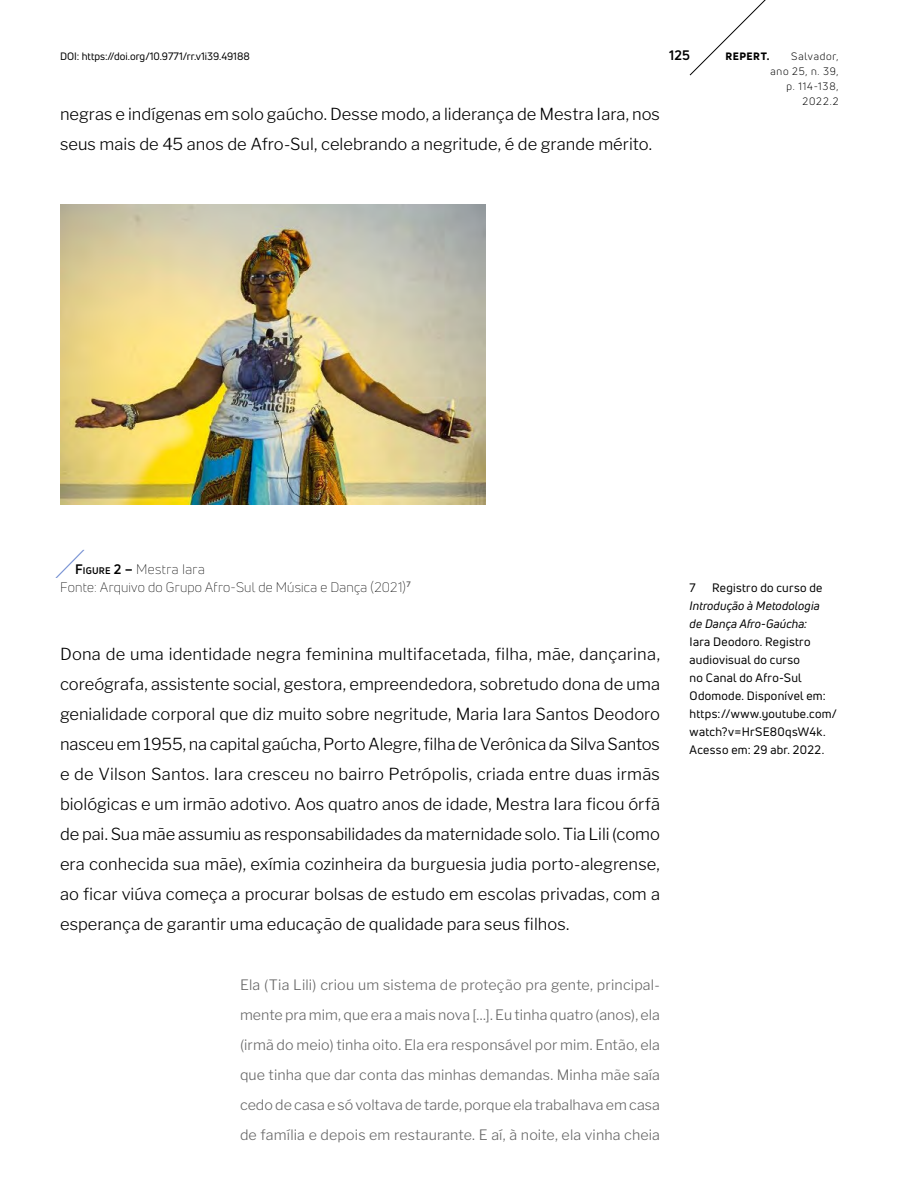
<style>
.page{position:relative;width:900px;height:1200px;background:#fff}
.page>*{position:absolute;margin:0;border:0;box-sizing:border-box;transform-origin:0 0}
.t1{font:300 39.3px "Uni Neue";color:#6482cd;scale:1.2 1}
.t2{font:300 16.5px/30px "Libre Franklin";color:#000}
.t3{font:300 14.25px/30px "Libre Franklin";letter-spacing:.01em;color:#666;text-align:justify}
.t4{font:300 13.5px/18px "Uni Neue";letter-spacing:.02em;color:#000}
.t5{font:700 13.5px "Uni Neue";color:#000}
.t6{font:12px/18px "Uni Neue";letter-spacing:.02em;color:#000}
.t7{font:italic 12px/18px "Uni Neue";letter-spacing:.015em;color:#000}
.t8{font:10.5px "Uni Neue";color:#000}
.t9{font:10.5px/15px "Uni Neue";letter-spacing:.075em;color:#000;text-align:right}
.t10{font:800 10.5px "Uni Neue";letter-spacing:.05em;color:#000}
.s1{font-weight:700}
.s2{font-weight:700;font-size:9.45px}
</style>
<div class="page">
<img style="left:60px;top:205px;width:425px;height:299px">
<svg style="left:689px;top:0;width:77px;height:76px"></svg>
<p class="t8" style="left:60px;top:50px;width:191px">DOI: https://doi.org/10.9771/rr.v1i39.49188</p>
<p class="t2" style="left:60px;top:99px;width:602px">negras e indígenas em solo gaúcho. Desse modo, a liderança de Mestra Iara, nos seus mais de 45 anos de Afro-Sul, celebrando a negritude, é de grande mérito.</p>
<p class="t5" style="left:669px;top:47px;width:22px">125</p>
<p class="t10" style="left:725px;top:49px;width:45px">REPERT.</p>
<p class="t9" style="left:771px;top:49px;width:69px">Salvador, ano 25, n. 39, p. 114-138,<br>2022.2</p>
<h1 class="t1" style="left:66px;top:540px;width:25px">⁄</h1>
<p class="t4" style="left:60px;top:560px;width:352px;text-indent:15px"><span class="s1">F</span><span class="s2">IGURE</span> <span class="s1">2 –</span> Mestra Iara<br>Fonte: Arquivo do Grupo Afro-Sul de Música e Dança (2021)<sup>7</sup></p>
<p class="t2" style="left:60px;top:639px;width:602px;text-align:justify">Dona de uma identidade negra feminina multifacetada, filha, mãe, dançarina, coreógrafa, assistente social, gestora, empreendedora, sobretudo dona de uma genialidade corporal que diz muito sobre negritude, Maria Iara Santos Deodoro nasceu em 1955, na capital gaúcha, Porto Alegre, filha de Verônica da Silva Santos e de Vilson Santos. Iara cresceu no bairro Petrópolis, criada entre duas irmãs biológicas e um irmão adotivo. Aos quatro anos de idade, Mestra Iara ficou órfã de pai. Sua mãe assumiu as responsabilidades da maternidade solo. Tia Lili (como era conhecida sua mãe), exímia cozinheira da burguesia judia porto-alegrense, ao ficar viúva começa a procurar bolsas de estudo em escolas privadas, com a esperança de garantir uma educação de qualidade para seus filhos.</p>
<p class="t3" style="left:240px;top:970px;width:422px">Ela (Tia Lili) criou um sistema de proteção pra gente, principal&shy;mente pra mim, que era a mais nova [...]. Eu tinha quatro (anos), ela (irmã do meio) tinha oito. Ela era responsável por mim. Então, ela que tinha que dar conta das minhas demandas. Minha mãe saía cedo de casa e só voltava de tarde, porque ela trabalhava em casa de família e depois em restaurante. E aí, à noite, ela vinha cheia</p>
<p class="t6" style="left:690px;top:578px;width:8px">7</p>
<p class="t6" style="left:712px;top:578px;width:112px">Registro do curso de</p>
<p class="t7" style="left:690px;top:596px;width:132px">Introdução à Metodologia de Dança Afro-Gaúcha:</p>
<p class="t6" style="left:690px;top:632px;width:149px">Iara Deodoro. Registro audiovisual do curso<br>no Canal do Afro-Sul<br>Odomode. Disponível em: https://www.youtube.com/ watch?v=HrSE80qsW4k.<br>Acesso em: 29 abr. 2022.</p>
</div>
